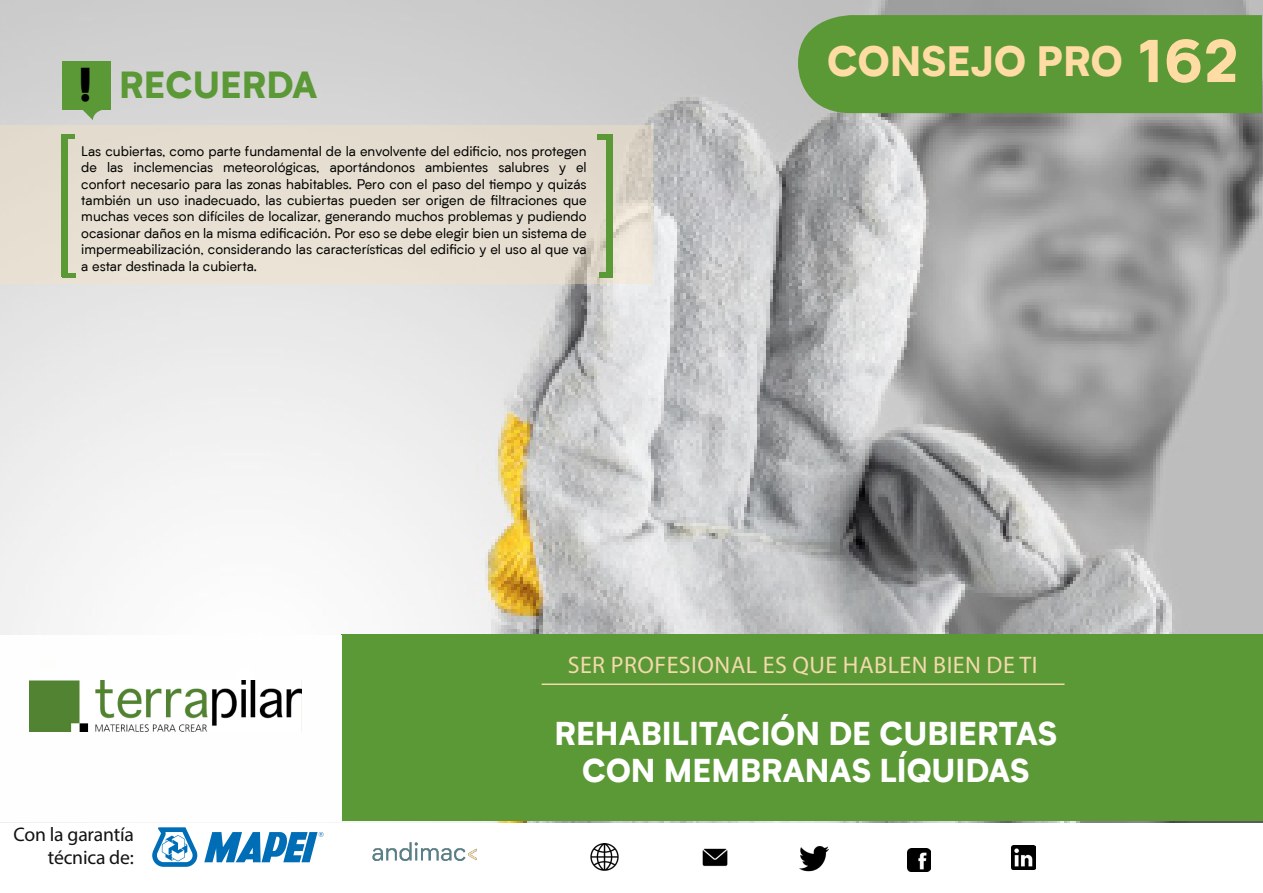
<style>
.page{position:relative;width:1263px;height:893px;background:#fff}
.page>*{position:absolute;margin:0;border:0;box-sizing:border-box;transform-origin:0 0}
.t1{font:900 40.5px "Biotif";color:#fedca4}
.t2{font:900 36px "Biotif";color:#5b9836}
.t3{font:900 31.5px/37.8px "Biotif";color:#fff;text-align:center}
.t4{font:24px "Myriad Pro";letter-spacing:.02em;color:#f2daab}
.t5{font:19.65px/23.5px "Myriad Pro";letter-spacing:-.01em;color:#121212;text-align:right}
.t6{font:13.65px/16.4px "Biotif";color:#000;text-align:justify}
.s1{font-size:45px;color:#000}
.s2{font-size:57px}
</style>
<div class="page">
<img style="left:0;top:0;width:1263px;height:822px">
<div style="left:341px;top:635px;width:922px;height:186px;background:#5b9836"></div>
<hr style="left:542px;top:683px;width:522px;height:2px;background:#f2daab">
<img style="left:590px;top:843px;width:29px;height:28px">
<img style="left:702px;top:848px;width:26px;height:19px">
<img style="left:799px;top:846px;width:30px;height:26px">
<img style="left:907px;top:848px;width:23px;height:23px">
<img style="left:1011px;top:845px;width:25px;height:25px">
<img style="left:372px;top:842px;width:105px;height:19px">
<div style="left:798px;top:15px;width:464px;height:98px;background:#5b9836"></div>
<div style="left:0;top:636px;width:341px;height:186px;background:#fff"></div>
<div style="left:0;top:126px;width:653px;height:158px;background:#e6ded0"></div>
<div style="left:606px;top:134px;width:6px;height:143px;background:#5b9836"></div>
<div style="left:599px;top:273px;width:13px;height:5px;background:#5b9836"></div>
<div style="left:598px;top:134px;width:13px;height:5px;background:#5b9836"></div>
<div style="left:62px;top:62px;width:49px;height:48px;background:#5b9836"></div>
<svg style="left:82px;top:110px;width:22px;height:10px"></svg>
<div style="left:61px;top:136px;width:7px;height:141px;background:#5b9836"></div>
<div style="left:61px;top:134px;width:14px;height:5px;background:#5b9836"></div>
<div style="left:62px;top:273px;width:13px;height:5px;background:#5b9836"></div>
<svg style="left:152px;top:827px;width:45px;height:40px"></svg>
<svg style="left:204px;top:832px;width:119px;height:30px"></svg>
<img style="left:30px;top:680px;width:271px;height:51px">
<h2 class="t2" style="left:78px;top:57px;width:241px"><span class="s1">!</span> RECUERDA</h2>
<p class="t6" style="left:81px;top:142px;width:507px">Las cubiertas, como parte fundamental de la envolvente del edificio, nos protegen de las inclemencias meteorológicas, aportándonos ambientes salubres y el confort necesario para las zonas habitables. Pero con el paso del tiempo y quizás también un uso inadecuado, las cubiertas pueden ser origen de filtraciones que muchas veces son difíciles de localizar, generando muchos problemas y pudiendo ocasionar daños en la misma edificación. Por eso se debe elegir bien un sistema de impermeabilización, considerando las características del edificio y el uso al que va a estar destinada la cubierta.</p>
<h1 class="t1" style="left:827px;top:30px;width:413px">CONSEJO PRO <span class="s2">162</span></h1>
<h3 class="t4" style="left:568px;top:650px;width:471px">SER PROFESIONAL ES QUE HABLEN BIEN DE TI</h3>
<h3 class="t5" style="left:14px;top:822px;width:122px">Con la garantía técnica de:</h3>
<h3 class="t3" style="left:554px;top:712px;width:504px">REHABILITACIÓN DE CUBIERTAS<br>CON MEMBRANAS LÍQUIDAS</h3>
</div>
